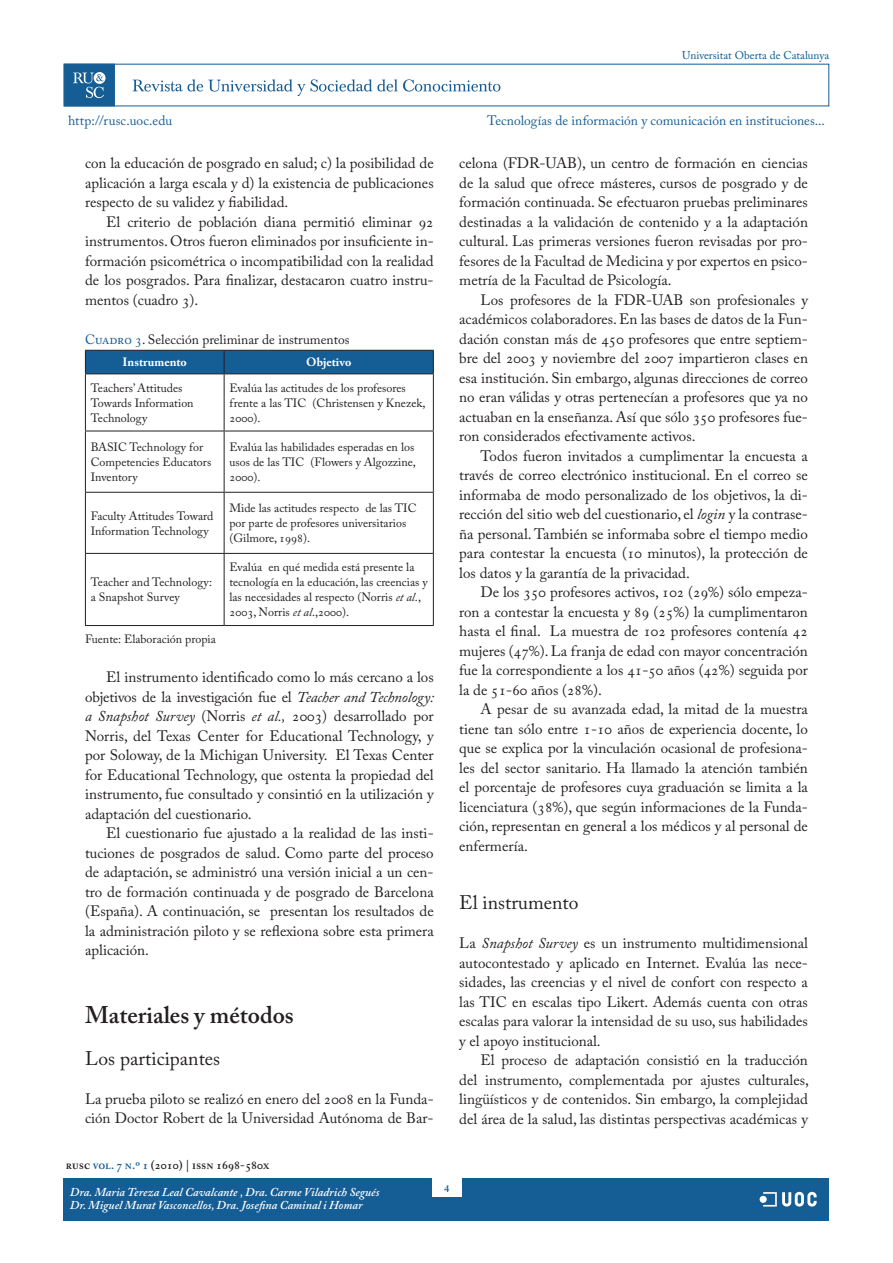
<style>
.page{position:relative;width:893px;height:1263px;background:#fff}
.page>*{position:absolute;margin:0;border:0;box-sizing:border-box;transform-origin:0 0}
.t1{font:600 24px "Adobe Caslon Pro";color:#231f20}
.t2{font:19.5px "Adobe Caslon Pro";color:#231f20}
.t3{font:15px/19.5px "Adobe Caslon Pro";color:#231f20;text-align:justify}
.t4{font:13.5px "Adobe Caslon Pro";letter-spacing:.01em;color:#155d95}
.t5{font:13.5px "Adobe Caslon Pro";color:#231f20}
.t6{font:12px/15px "Adobe Caslon Pro";color:#231f20}
.t7{font:italic 600 12px/13.5px "Adobe Caslon Pro";color:#fff}
.t8{font:600 12px "Adobe Caslon Pro";color:#231f20}
.t9{font:700 12px "Adobe Caslon Pro";color:#fff}
.t10{font:11.25px "Adobe Caslon Pro";color:#085b92}
.t11{font:600 10.5px "Adobe Caslon Pro";color:#155d95}
.s1{color:#155d95}
.s2{font-style:italic}
</style>
<div class="page">
<div style="left:64px;top:64px;width:51px;height:42px;background:#155d95"></div>
<svg style="left:94px;top:72px;width:12px;height:12px"></svg>
<svg style="left:73px;top:73px;width:31px;height:25px"></svg>
<svg style="left:133px;top:79px;width:367px;height:17px"></svg>
<div style="left:64px;top:1178px;width:765px;height:42px;background:#155d95"></div>
<div style="left:432px;top:1159px;width:30px;height:37px;background:#fff"></div>
<div style="left:760px;top:1196px;width:7px;height:7px;background:#fff;border-radius:50%"></div>
<svg style="left:763px;top:1192px;width:54px;height:14px"></svg>
<div style="left:85px;top:350px;width:349px;height:23px;background:#155d95"></div>
<hr style="left:85px;top:373px;width:139px;height:1px;background:#231f20">
<hr style="left:85px;top:374px;width:1px;height:57px;background:#231f20">
<hr style="left:224px;top:373px;width:210px;height:1px;background:#231f20">
<hr style="left:224px;top:374px;width:1px;height:57px;background:#231f20">
<hr style="left:433px;top:374px;width:1px;height:57px;background:#231f20">
<hr style="left:85px;top:431px;width:139px;height:1px;background:#231f20">
<hr style="left:85px;top:431px;width:1px;height:61px;background:#231f20">
<hr style="left:224px;top:431px;width:210px;height:1px;background:#231f20">
<hr style="left:224px;top:431px;width:1px;height:61px;background:#231f20">
<hr style="left:433px;top:431px;width:1px;height:61px;background:#231f20">
<hr style="left:85px;top:492px;width:139px;height:1px;background:#231f20">
<hr style="left:85px;top:493px;width:1px;height:60px;background:#231f20">
<hr style="left:224px;top:492px;width:210px;height:1px;background:#231f20">
<hr style="left:224px;top:493px;width:1px;height:60px;background:#231f20">
<hr style="left:433px;top:493px;width:1px;height:60px;background:#231f20">
<hr style="left:85px;top:553px;width:139px;height:1px;background:#231f20">
<hr style="left:85px;top:554px;width:1px;height:71px;background:#231f20">
<hr style="left:224px;top:553px;width:210px;height:1px;background:#231f20">
<hr style="left:224px;top:554px;width:1px;height:71px;background:#231f20">
<hr style="left:433px;top:554px;width:1px;height:71px;background:#231f20">
<hr style="left:85px;top:625px;width:139px;height:1px;background:#231f20">
<hr style="left:224px;top:625px;width:210px;height:1px;background:#231f20">
<p class="t10" style="left:682px;top:48px;width:149px">Universitat Oberta de Catalunya</p>
<p class="t4" style="left:68px;top:112px;width:106px">http://rusc.uoc.edu</p>
<p class="t3" style="left:85px;top:153px;width:350px">con la educación de posgrado en salud; c) la posibilidad de aplicación a larga escala y d) la existencia de publicaciones respecto de su validez y fiabilidad.</p>
<p class="t3" style="left:85px;top:212px;width:350px;text-indent:21px">El criterio de población diana permitió eliminar 92 instrumentos. Otros fueron eliminados por insuficiente in&shy;formación psicométrica o incompatibilidad con la realidad de los posgrados. Para finalizar, destacaron cuatro instru&shy;mentos (cuadro 3).</p>
<p class="t5" style="left:85px;top:331px;width:266px"><span class="s1">Cuadro 3</span>. Selección preliminar de instrumentos</p>
<p class="t9" style="left:123px;top:355px;width:66px">Instrumento</p>
<p class="t9" style="left:306px;top:355px;width:47px">Objetivo</p>
<p class="t6" style="left:91px;top:380px;width:104px">Teachers’ Attitudes<br>Towards Information<br>Technology</p>
<p class="t6" style="left:229px;top:380px;width:198px">Evalúa las actitudes de los profesores frente a las TIC (Christensen y Knezek,<br>2000).</p>
<p class="t6" style="left:91px;top:439px;width:122px">BASIC Technology for<br>Competencies Educators<br>Inventory</p>
<p class="t6" style="left:229px;top:439px;width:188px;text-align:justify">Evalúa las habilidades esperadas en los usos de las TIC (Flowers y Algozzine, 2000).</p>
<p class="t6" style="left:91px;top:508px;width:124px">Faculty Attitudes Toward<br>Information Technology</p>
<p class="t6" style="left:229px;top:501px;width:189px">Mide las actitudes respecto de las TIC por parte de profesores universitarios (Gilmore, 1998).</p>
<p class="t6" style="left:91px;top:575px;width:123px">Teacher and Technology: a Snapshot Survey</p>
<p class="t6" style="left:229px;top:560px;width:200px">Evalúa en qué medida está presente la tecnología en la educación, las creencias y las necesidades al respecto (Norris <span class="s2">et al</span>., 2003, Norris <span class="s2">et al</span>.,2000).</p>
<p class="t6" style="left:85px;top:632px;width:132px">Fuente: Elaboración propia</p>
<p class="t3" style="left:85px;top:667px;width:351px;text-indent:21px">El instrumento identificado como lo más cercano a los objetivos de la investigación fue el <span class="s2">Teacher and Technology: a Snapshot Survey</span> (Norris <span class="s2">et al.,</span> 2003) desarrollado por Norris, del Texas Center for Educational Technology, y por Soloway, de la Michigan University. El Texas Center for Educational Technology, que ostenta la propiedad del instrumento, fue consultado y consintió en la utilización y adaptación del cuestionario.</p>
<p class="t3" style="left:85px;top:823px;width:350px;text-indent:21px">El cuestionario fue ajustado a la realidad de las insti&shy;tuciones de posgrados de salud. Como parte del proceso de adaptación, se administró una versión inicial a un cen&shy;tro de formación continuada y de posgrado de Barcelona (España). A continuación, se presentan los resultados de la administración piloto y se reflexiona sobre esta primera aplicación.</p>
<h1 class="t1" style="left:85px;top:1001px;width:210px">Materiales y métodos</h1>
<h2 class="t2" style="left:85px;top:1047px;width:137px">Los participantes</h2>
<p class="t3" style="left:85px;top:1089px;width:350px">La prueba piloto se realizó en enero del 2008 en la Funda&shy;ción Doctor Robert de la Universidad Autónoma de Bar-</p>
<p class="t4" style="left:487px;top:112px;width:339px">Tecnologías de información y comunicación en instituciones...</p>
<p class="t3" style="left:459px;top:153px;width:350px">celona (FDR-UAB), un centro de formación en ciencias de la salud que ofrece másteres, cursos de posgrado y de formación continuada. Se efectuaron pruebas preliminares destinadas a la validación de contenido y a la adaptación cultural. Las primeras versiones fueron revisadas por pro&shy;fesores de la Facultad de Medicina y por expertos en psico&shy;metría de la Facultad de Psicología.</p>
<p class="t3" style="left:459px;top:290px;width:351px;text-indent:21px">Los profesores de la FDR-UAB son profesionales y académicos colaboradores. En las bases de datos de la Fun&shy;dación constan más de 450 profesores que entre septiem&shy;bre del 2003 y noviembre del 2007 impartieron clases en esa institución. Sin embargo, algunas direcciones de correo no eran válidas y otras pertenecían a profesores que ya no actuaban en la enseñanza. Así que sólo 350 profesores fue&shy;ron considerados efectivamente activos.</p>
<p class="t3" style="left:459px;top:446px;width:350px;text-indent:21px">Todos fueron invitados a cumplimentar la encuesta a través de correo electrónico institucional. En el correo se informaba de modo personalizado de los objetivos, la di&shy;rección del sitio web del cuestionario, el <span class="s2">login</span> y la contrase&shy;ña personal. También se informaba sobre el tiempo medio para contestar la encuesta (10 minutos), la protección de los datos y la garantía de la privacidad.</p>
<p class="t3" style="left:459px;top:582px;width:350px;text-indent:21px">De los 350 profesores activos, 102 (29%) sólo empeza&shy;ron a contestar la encuesta y 89 (25%) la cumplimentaron hasta el final. La muestra de 102 profesores contenía 42 mujeres (47%). La franja de edad con mayor concentración fue la correspondiente a los 41-50 años (42%) seguida por la de 51-60 años (28%).</p>
<p class="t3" style="left:459px;top:699px;width:350px;text-indent:21px">A pesar de su avanzada edad, la mitad de la muestra tiene tan sólo entre 1-10 años de experiencia docente, lo que se explica por la vinculación ocasional de profesiona&shy;les del sector sanitario. Ha llamado la atención también el porcentaje de profesores cuya graduación se limita a la licenciatura (38%), que según informaciones de la Funda&shy;ción, representan en general a los médicos y al personal de enfermería.</p>
<h2 class="t2" style="left:459px;top:891px;width:121px">El instrumento</h2>
<p class="t3" style="left:459px;top:933px;width:350px">La <span class="s2">Snapshot Survey</span> es un instrumento multidimensional autocontestado y aplicado en Internet. Evalúa las nece&shy;sidades, las creencias y el nivel de confort con respecto a las TIC en escalas tipo Likert. Además cuenta con otras escalas para valorar la intensidad de su uso, sus habilidades y el apoyo institucional.</p>
<p class="t3" style="left:459px;top:1050px;width:351px;text-indent:21px">El proceso de adaptación consistió en la traducción del instrumento, complementada por ajustes culturales, lingüísticos y de contenidos. Sin embargo, la complejidad del área de la salud, las distintas perspectivas académicas y</p>
<p class="t8" style="left:66px;top:1157px;width:205px">rusc <span class="s1">vol. 7 n.º 1</span> (2010) | issn 1698-580x</p>
<p class="t7" style="left:70px;top:1185px;width:311px">Dra. Maria Tereza Leal Cavalcante , Dra. Carme Viladrich Segués<br>Dr. Miguel Murat Vasconcellos, Dra. Josefina Caminal i Homar</p>
<p class="t11" style="left:444px;top:1182px;width:7px">4</p>
</div>
